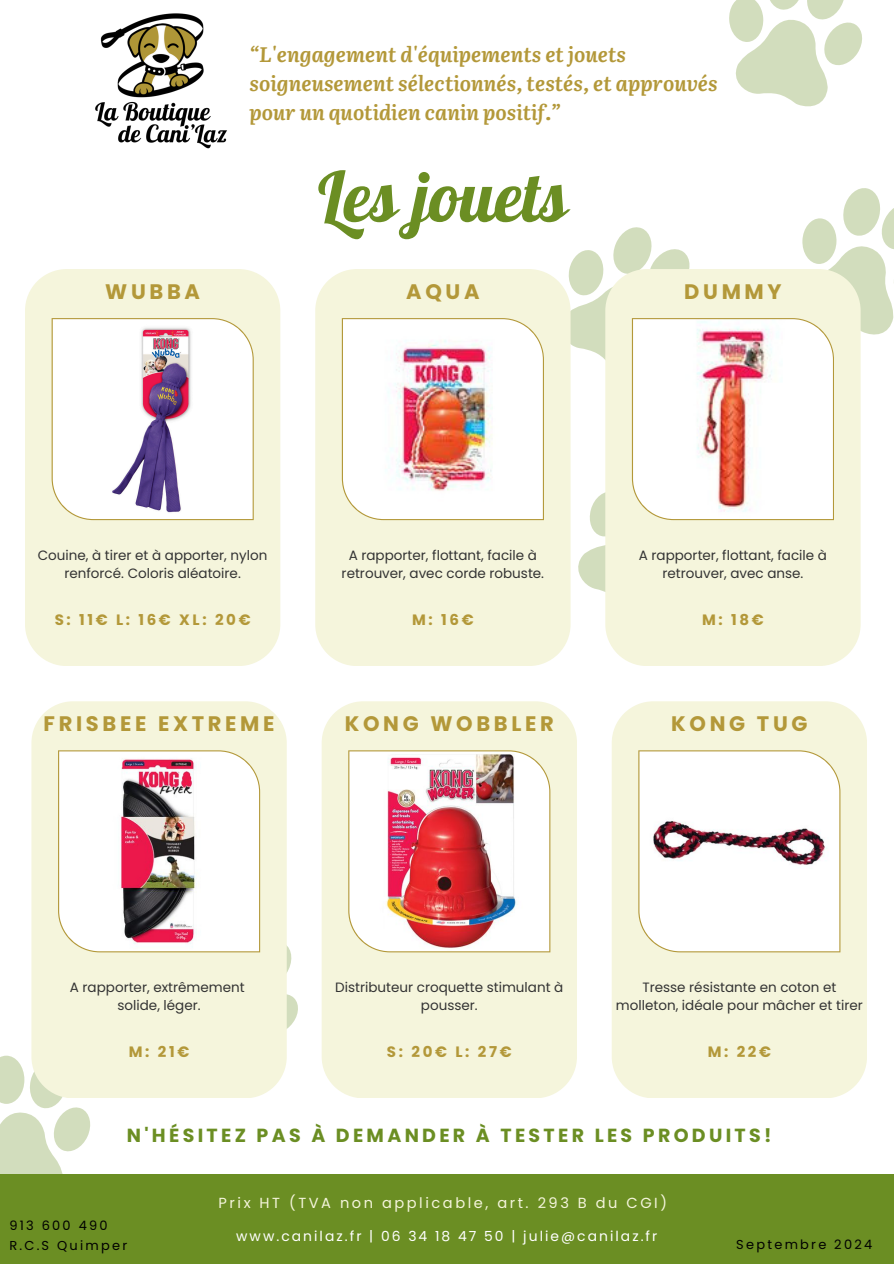
<style>
.page{position:relative;width:894px;height:1264px;background:#fff}
.page>*{position:absolute;margin:0;border:0;box-sizing:border-box;transform-origin:0 0}
.t1{font:69.75px "Lobster";color:#6b8e23}
.t2{font:italic 700 21px/29.2px "Literata";color:#b39839}
.t3{font:700 21px "Poppins";letter-spacing:.175em;color:#b39839}
.t4{font:700 18.9px "Poppins";letter-spacing:.175em;color:#6b8e23}
.t5{font:700 15px "Poppins";letter-spacing:.175em;color:#b39839}
.t6{font:14.55px "Poppins";letter-spacing:.175em;color:#f5f5dc}
.t7{font:13.8px "Poppins";letter-spacing:.145em;color:#fff}
.t8{font:13.5px/18px "Poppins";color:#333;text-align:center}
.t9{font:12.9px "Poppins";letter-spacing:.175em;color:#000}
</style>
<div class="page">
<svg style="left:729px;top:0;width:133px;height:107px"></svg>
<div style="left:0;top:1174px;width:893px;height:89px;background:#6b8e23"></div>
<div style="left:315px;top:269px;width:255px;height:397px;background:#f5f5dc"></div>
<svg style="left:316px;top:318px;width:228px;height:307px"></svg>
<div style="left:605px;top:622px;width:255px;height:44px;background:#f5f5dc"></div>
<svg style="left:555px;top:188px;width:338px;height:434px"></svg>
<div style="left:25px;top:269px;width:255px;height:397px;background:#f5f5dc"></div>
<svg style="left:52px;top:318px;width:202px;height:202px"></svg>
<div style="left:321px;top:701px;width:256px;height:397px;background:#f5f5dc"></div>
<img style="left:330px;top:703px;width:220px;height:249px">
<div style="left:612px;top:701px;width:254px;height:397px;background:#f5f5dc"></div>
<svg style="left:638px;top:750px;width:202px;height:202px"></svg>
<svg style="left:40px;top:701px;width:238px;height:17px;background:#f5f5df"></svg>
<svg style="left:0;top:718px;width:298px;height:456px"></svg>
<img style="left:95px;top:13px;width:132px;height:136px">
<h5 class="t2" style="left:249px;top:38px;width:469px">“L'engagement d'équipements et jouets soigneusement sélectionnés, testés, et approuvés pour un quotidien canin positif.”</h5>
<p class="t3" style="left:105px;top:277px;width:96px">WUBBA</p>
<h5 class="t1" style="left:318px;top:152px;width:251px">Les jouets</h5>
<p class="t3" style="left:406px;top:277px;width:75px">AQUA</p>
<p class="t3" style="left:684px;top:277px;width:99px">DUMMY</p>
<h5 class="t8" style="left:38px;top:546px;width:231px">Couine, à tirer et à apporter, nylon renforcé. Coloris aléatoire.</h5>
<h4 class="t5" style="left:55px;top:609px;width:197px">S: 11€ L: 16€ XL: 20€</h4>
<p class="t3" style="left:44px;top:709px;width:232px">FRISBEE EXTREME</p>
<h3 class="t8" style="left:341px;top:546px;width:204px">A rapporter, flottant, facile à retrouver, avec corde robuste.</h3>
<h1 class="t5" style="left:412px;top:609px;width:63px">M: 16€</h1>
<p class="t3" style="left:345px;top:709px;width:210px">KONG WOBBLER</p>
<h5 class="t8" style="left:638px;top:546px;width:190px">A rapporter, flottant, facile à retrouver, avec anse.</h5>
<h4 class="t5" style="left:702px;top:609px;width:63px">M: 18€</h4>
<p class="t3" style="left:671px;top:709px;width:138px">KONG TUG</p>
<h5 class="t8" style="left:70px;top:978px;width:176px">A rapporter, extrêmement solide, léger.</h5>
<h4 class="t5" style="left:129px;top:1041px;width:62px">M: 21€</h4>
<h5 class="t8" style="left:335px;top:978px;width:229px">Distributeur croquette stimulant à pousser.</h5>
<h4 class="t5" style="left:387px;top:1041px;width:126px">S: 20€ L: 27€</h4>
<h5 class="t8" style="left:615px;top:978px;width:248px">Tresse résistante en coton et molleton, idéale pour mâcher et tirer</h5>
<h4 class="t5" style="left:707px;top:1041px;width:65px">M: 22€</h4>
<p class="t4" style="left:127px;top:1122px;width:646px">N'HÉSITEZ PAS À DEMANDER À TESTER LES PRODUITS!</p>
<h4 class="t9" style="left:9px;top:1216px;width:100px">913 600 490</h4>
<h2 class="t9" style="left:9px;top:1236px;width:119px">R.C.S Quimper</h2>
<p class="t6" style="left:218px;top:1193px;width:450px">Prix HT (TVA non applicable, art. 293 B du CGI)</p>
<h2 class="t7" style="left:236px;top:1226px;width:422px">www.canilaz.fr | 06 34 18 47 50 | julie@canilaz.fr</h2>
<h5 class="t9" style="left:736px;top:1235px;width:137px">Septembre 2024</h5>
</div>
